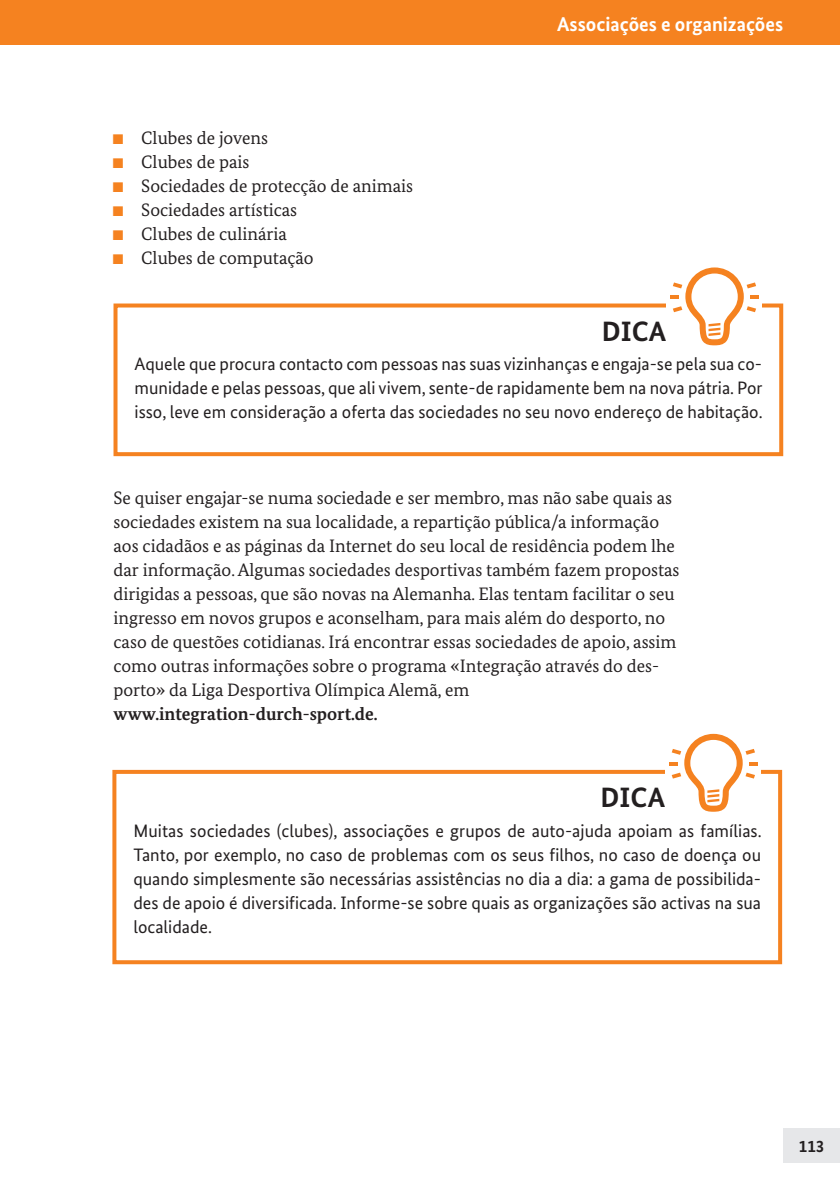
<style>
.page{position:relative;width:840px;height:1191px;background:#fff}
.page>*{position:absolute;margin:0;border:0;box-sizing:border-box;transform-origin:0 0}
.Tipp_neu{font:700 28px "Bundes Sans";color:#231f20}
.t1{font:700 20px "Bundes Sans";color:#fff}
.Copy{font:18px/24px "Bundes Serif";color:#231f20}
.Tipp_Body{font:18px/24px "Bundes Sans";color:#231f20;text-align:justify}
.t2{font:700 17px "Bundes Sans";color:#231f20}
.s1{font-weight:700}
</style>
<div class="page">
<div style="left:782px;top:1128px;width:57px;height:34px;background:#e6e7e9"></div>
<div style="left:0;top:0;width:839px;height:44px;background:#f58220"></div>
<div style="left:113px;top:303px;width:669px;height:153px;border:4px solid #f58220"></div>
<div style="left:666px;top:264px;width:95px;height:84px;background:#fff"></div>
<svg style="left:670px;top:267px;width:88px;height:78px"></svg>
<div style="left:112px;top:770px;width:669px;height:194px;border:4px solid #f58220"></div>
<div style="left:664px;top:730px;width:96px;height:85px;background:#fff"></div>
<svg style="left:669px;top:734px;width:88px;height:77px"></svg>
<p class="Copy" style="left:141px;top:126px;width:128px">Clubes de jovens</p>
<p class="Copy" style="left:141px;top:150px;width:109px">Clubes de pais</p>
<p class="Copy" style="left:141px;top:174px;width:273px">Sociedades de protecção de animais</p>
<p class="Copy" style="left:141px;top:198px;width:157px">Sociedades artísticas</p>
<p class="Copy" style="left:141px;top:222px;width:147px">Clubes de culinária</p>
<p class="Copy" style="left:141px;top:246px;width:174px">Clubes de computação</p>
<p class="t1" style="left:557px;top:11px;width:227px">Associações e organizações</p>
<p class="Tipp_neu" style="left:601px;top:314px;width:66px">DICA</p>
<p class="Tipp_Body" style="left:134px;top:352px;width:629px">Aquele que procura contacto com pessoas nas suas vizinhanças e engaja-se pela sua co&shy;munidade e pelas pessoas, que ali vivem, sente-de rapidamente bem na nova pátria. Por isso, leve em consideração a oferta das sociedades no seu novo endereço de habitação.</p>
<p class="Copy" style="left:113px;top:486px;width:567px">Se quiser engajar-se numa sociedade e ser membro, mas não sabe quais as sociedades existem na sua localidade, a repartição pública/a informação aos cidadãos e as páginas da Internet do seu local de residência podem lhe dar informação. Algumas sociedades desportivas também fazem propostas dirigidas a pessoas, que são novas na Alemanha. Elas tentam facilitar o seu ingresso em novos grupos e aconselham, para mais além do desporto, no caso de questões cotidianas. Irá encontrar essas sociedades de apoio, assim como outras informações sobre o programa «Integração através do des&shy;porto» da Liga Desportiva Olímpica Alemã, em <span class="s1">www.integration-durch-sport.de.</span></p>
<p class="Tipp_neu" style="left:600px;top:780px;width:66px">DICA</p>
<p class="Tipp_Body" style="left:133px;top:818px;width:629px">Muitas sociedades (clubes), associações e grupos de auto-ajuda apoiam as famílias.<br>Tanto, por exemplo, no caso de problemas com os seus filhos, no caso de doença ou quando simplesmente são necessárias assistências no dia a dia: a gama de possibilida&shy;des de apoio é diversificada. Informe-se sobre quais as organizações são activas na sua localidade.</p>
<p class="t2" style="left:798px;top:1135px;width:27px">113</p>
</div>
